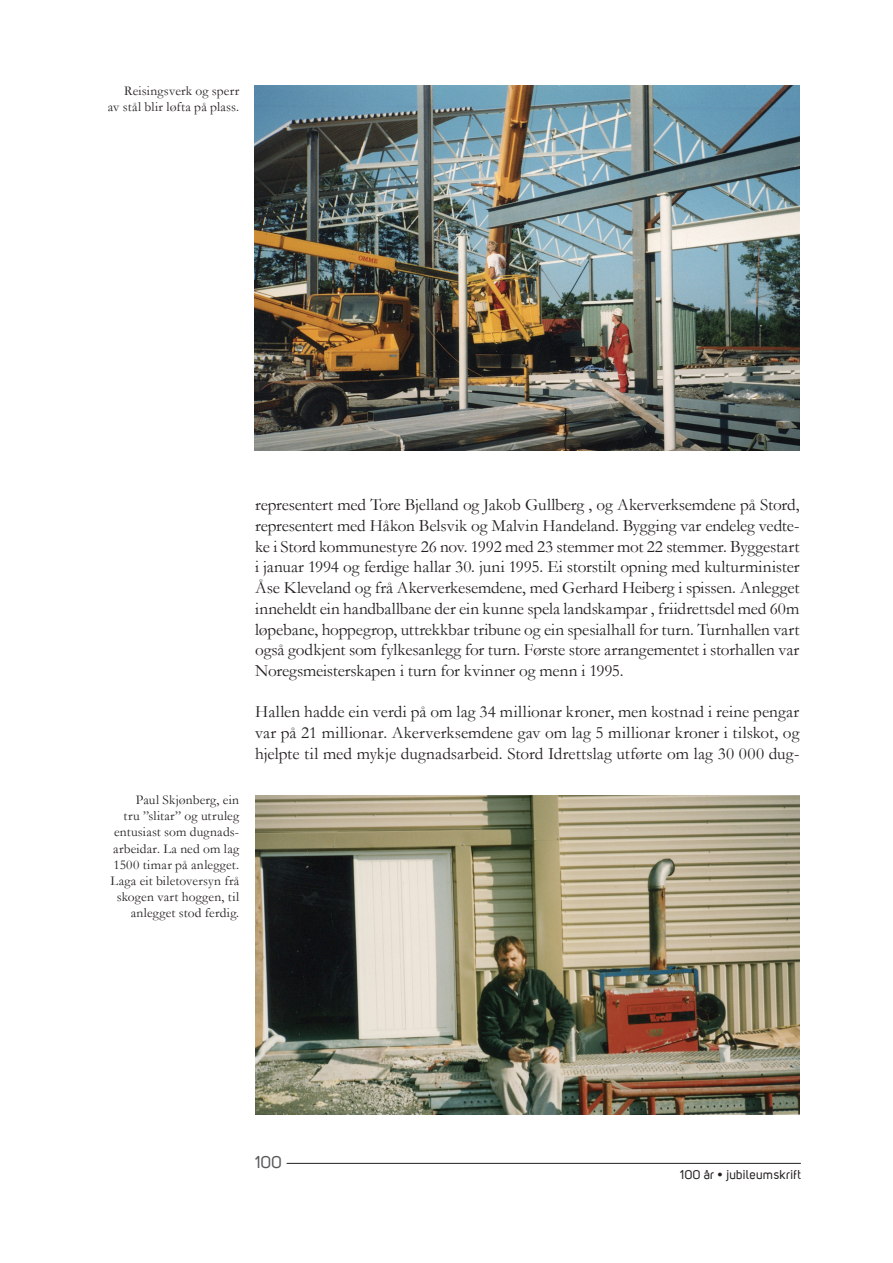
<style>
.page{position:relative;width:893px;height:1263px;background:#fff}
.page>*{position:absolute;margin:0;border:0;box-sizing:border-box;transform-origin:0 0}
.t1{font:17.25px/20.7px "Garamond";letter-spacing:-.005em;color:#231f20;text-align:justify}
.t2{font:17.25px "Uni Sans Regular";color:#57585a}
.t3{font:13.5px/16.2px "Garamond";letter-spacing:.015em;color:#231f20;text-align:right}
.t4{font:12.75px "Uni Sans Regular";letter-spacing:.02em;color:#231f20}
</style>
<div class="page">
<hr style="left:287px;top:1163px;width:514px;height:1px;background:#231f20">
<img style="left:255px;top:85px;width:544px;height:366px">
<img style="left:255px;top:795px;width:544px;height:319px">
<p class="t3" style="left:108px;top:82px;width:133px">Reisingsverk og sperr<br>av stål blir løfta på plass.</p>
<p class="t3" style="left:111px;top:791px;width:130px">Paul Skjønberg, ein<br>tru ”slitar” og utruleg entusiast som dugnads&shy;arbeidar. La ned om lag<br>1500 timar på anlegget.<br>Laga eit biletoversyn frå skogen vart hoggen, til anlegget stod ferdig.</p>
<p class="t1" style="left:255px;top:494px;width:546px">representert med Tore Bjelland og Jakob Gullberg , og Akerverksemdene på Stord, representert med Håkon Belsvik og Malvin Handeland. Bygging var endeleg vedte&shy;ke i Stord kommunestyre 26 nov. 1992 med 23 stemmer mot 22 stemmer. Byggestart i januar 1994 og ferdige hallar 30. juni 1995. Ei storstilt opning med kulturminister Åse Kleveland og frå Akerverkesemdene, med Gerhard Heiberg i spissen. Anlegget inneheldt ein handballbane der ein kunne spela landskampar , friidrettsdel med 60m løpebane, hoppegrop, uttrekkbar tribune og ein spesialhall for turn. Turnhallen vart også godkjent som fylkesanlegg for turn. Første store arrangementet i storhallen var Noregsmeisterskapen i turn for kvinner og menn i 1995.</p>
<p class="t1" style="left:255px;top:701px;width:546px">Hallen hadde ein verdi på om lag 34 millionar kroner, men kostnad i reine pengar var på 21 millionar. Akerverksemdene gav om lag 5 millionar kroner i tilskot, og hjelpte til med mykje dugnadsarbeid. Stord Idrettslag utførte om lag 30 000 dug-</p>
<p class="t2" style="left:255px;top:1152px;width:28px">100</p>
<p class="t4" style="left:680px;top:1167px;width:122px">100 år • jubileumskrift</p>
</div>
